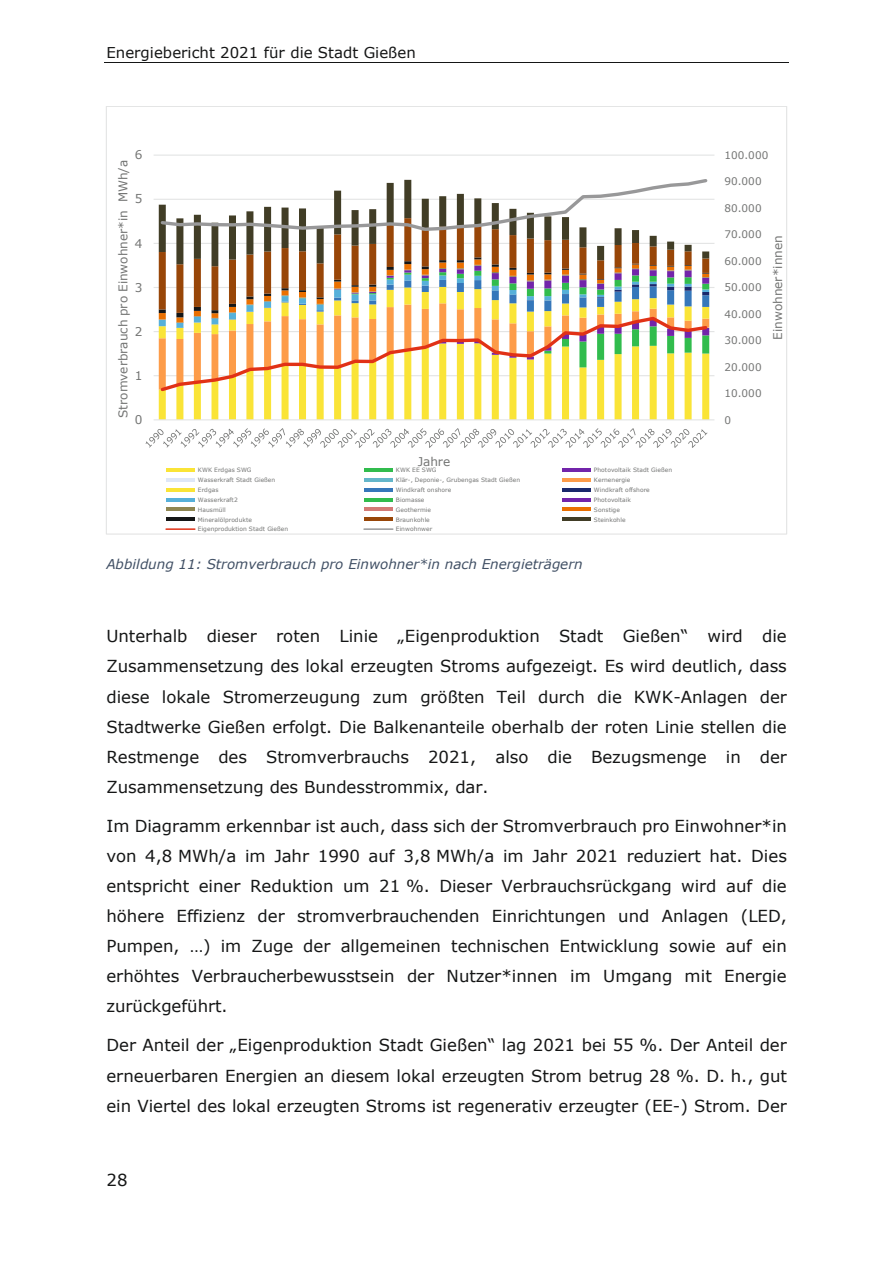
<style>
.page{position:relative;width:893px;height:1263px;background:#fff}
.page>*{position:absolute;margin:0;border:0;box-sizing:border-box;transform-origin:0 0}
.t1{font:16.5px/30px "Verdana";color:#151616;text-align:justify}
.t2{font:15px "Verdana";color:#151616}
.t3{font:italic 13.5px "Verdana";letter-spacing:.005em;color:#415065}
.t4{font:12px "Verdana";letter-spacing:-.005em;color:#747574}
.t5{font:10.5px "Verdana";color:#747574}
.t6{font:6px "Verdana";letter-spacing:.005em;color:#747574}
</style>
<div class="page">
<hr style="left:104px;top:62px;width:685px;height:1px;background:#151616">
<hr style="left:154px;top:375px;width:560px;height:1px;background:#e3e4e4">
<hr style="left:154px;top:331px;width:560px;height:1px;background:#e3e4e4">
<hr style="left:154px;top:287px;width:560px;height:1px;background:#e3e4e4">
<hr style="left:154px;top:243px;width:560px;height:1px;background:#e3e4e4">
<hr style="left:154px;top:199px;width:560px;height:1px;background:#e3e4e4">
<hr style="left:154px;top:155px;width:560px;height:1px;background:#e3e4e4">
<svg style="left:159px;top:233px;width:550px;height:24px"></svg>
<hr style="left:154px;top:419px;width:560px;height:1px;background:#e3e4e4">
<svg style="left:158px;top:257px;width:551px;height:163px"></svg>
<svg style="left:159px;top:179px;width:549px;height:54px"></svg>
<svg style="left:146px;top:428px;width:561px;height:20px"></svg>
<hr style="left:166px;top:468px;width:29px;height:4px;background:#fae437">
<hr style="left:364px;top:468px;width:29px;height:4px;background:#31bc4d">
<hr style="left:562px;top:468px;width:29px;height:4px;background:#7224aa">
<hr style="left:166px;top:478px;width:29px;height:4px;background:#dee7f7">
<hr style="left:364px;top:478px;width:29px;height:4px;background:#64b6ca">
<hr style="left:562px;top:478px;width:29px;height:4px;background:#fd9c49">
<hr style="left:166px;top:488px;width:29px;height:3px;background:#fae437">
<hr style="left:364px;top:488px;width:29px;height:3px;background:#3677ba">
<hr style="left:562px;top:488px;width:29px;height:3px;background:#1a286c">
<hr style="left:166px;top:498px;width:29px;height:3px;background:#56b0da">
<hr style="left:364px;top:498px;width:29px;height:3px;background:#31bc4d">
<hr style="left:562px;top:498px;width:29px;height:3px;background:#7224aa">
<hr style="left:166px;top:508px;width:29px;height:3px;background:#8f8652">
<hr style="left:364px;top:508px;width:29px;height:3px;background:#d37a76">
<hr style="left:562px;top:508px;width:29px;height:3px;background:#ea7001">
<hr style="left:166px;top:518px;width:29px;height:3px;background:#151616">
<hr style="left:364px;top:518px;width:29px;height:3px;background:#984608">
<hr style="left:562px;top:518px;width:29px;height:3px;background:#413d26">
<hr style="left:166px;top:528px;width:29px;height:2px;background:#e13116">
<hr style="left:364px;top:528px;width:29px;height:2px;background:#989899">
<p class="t2" style="left:106px;top:42px;width:311px">Energiebericht 2021 für die Stadt Gießen</p>
<p class="t4" style="left:135px;top:147px;width:9px">6</p>
<p class="t4" style="left:115px;top:418px;width:260px;rotate:-90deg">Stromverbrauch pro Einwohner*in MWh/a</p>
<p class="t4" style="left:135px;top:191px;width:9px">5</p>
<p class="t4" style="left:135px;top:235px;width:9px">4</p>
<p class="t4" style="left:135px;top:279px;width:9px">3</p>
<p class="t4" style="left:135px;top:323px;width:9px">2</p>
<p class="t4" style="left:135px;top:367px;width:9px">1</p>
<p class="t4" style="left:135px;top:411px;width:9px">0</p>
<p class="t4" style="left:418px;top:454px;width:34px">Jahre</p>
<p class="t6" style="left:198px;top:466px;width:55px">KWK Erdgas SWG</p>
<p class="t6" style="left:396px;top:466px;width:42px">KWK EE SWG</p>
<p class="t6" style="left:594px;top:466px;width:80px">Photovoltaik Stadt Gießen</p>
<p class="t6" style="left:198px;top:476px;width:79px">Wasserkraft Stadt Gießen</p>
<p class="t6" style="left:396px;top:476px;width:126px">Klär-, Deponie-, Grubengas Stadt Gießen</p>
<p class="t6" style="left:594px;top:476px;width:38px">Kernenergie</p>
<p class="t6" style="left:198px;top:486px;width:22px">Erdgas</p>
<p class="t6" style="left:396px;top:486px;width:57px">Windkraft onshore</p>
<p class="t6" style="left:594px;top:486px;width:57px">Windkraft offshore</p>
<p class="t6" style="left:198px;top:495px;width:41px">Wasserkraft2</p>
<p class="t6" style="left:396px;top:495px;width:30px">Biomasse</p>
<p class="t6" style="left:594px;top:495px;width:38px">Photovoltaik</p>
<p class="t6" style="left:198px;top:505px;width:29px">Hausmüll</p>
<p class="t6" style="left:396px;top:505px;width:37px">Geothermie</p>
<p class="t6" style="left:594px;top:505px;width:28px">Sonstige</p>
<p class="t6" style="left:198px;top:515px;width:56px">Mineralölprodukte</p>
<p class="t6" style="left:396px;top:515px;width:35px">Braunkohle</p>
<p class="t6" style="left:594px;top:515px;width:33px">Steinkohle</p>
<p class="t6" style="left:198px;top:525px;width:92px">Eigenproduktion Stadt Gießen</p>
<p class="t6" style="left:396px;top:525px;width:38px">Einwohnwer</p>
<p class="t3" style="left:106px;top:555px;width:478px">Abbildung 11: Stromverbrauch pro Einwohner*in nach Energieträgern</p>
<p class="t5" style="left:724px;top:148px;width:45px">100.000</p>
<p class="t5" style="left:724px;top:174px;width:39px">90.000</p>
<p class="t5" style="left:724px;top:201px;width:39px">80.000</p>
<p class="t5" style="left:724px;top:227px;width:39px">70.000</p>
<p class="t5" style="left:724px;top:254px;width:39px">60.000</p>
<p class="t5" style="left:724px;top:280px;width:39px">50.000</p>
<p class="t5" style="left:724px;top:307px;width:39px">40.000</p>
<p class="t5" style="left:724px;top:333px;width:39px">30.000</p>
<p class="t5" style="left:724px;top:360px;width:39px">20.000</p>
<p class="t5" style="left:724px;top:386px;width:39px">10.000</p>
<p class="t5" style="left:724px;top:413px;width:8px">0</p>
<p class="t4" style="left:769px;top:340px;width:106px;rotate:-90deg">Einwohner*innen</p>
<p class="t1" style="left:106px;top:621px;width:682px">Unterhalb dieser roten Linie „Eigenproduktion Stadt Gießen“ wird die Zusammensetzung des lokal erzeugten Stroms aufgezeigt. Es wird deutlich, dass diese lokale Stromerzeugung zum größten Teil durch die KWK-Anlagen der Stadtwerke Gießen erfolgt. Die Balkenanteile oberhalb der roten Linie stellen die Restmenge des Stromverbrauchs 2021, also die Bezugsmenge in der Zusammensetzung des Bundesstrommix, dar.</p>
<p class="t1" style="left:106px;top:810px;width:682px">Im Diagramm erkennbar ist auch, dass sich der Stromverbrauch pro Einwohner*in von 4,8 MWh/a im Jahr 1990 auf 3,8 MWh/a im Jahr 2021 reduziert hat. Dies entspricht einer Reduktion um 21 %. Dieser Verbrauchsrückgang wird auf die höhere Effizienz der stromverbrauchenden Einrichtungen und Anlagen (LED, Pumpen, …) im Zuge der allgemeinen technischen Entwicklung sowie auf ein erhöhtes Verbraucherbewusstsein der Nutzer*innen im Umgang mit Energie zurückgeführt.</p>
<p class="t1" style="left:106px;top:1030px;width:682px">Der Anteil der „Eigenproduktion Stadt Gießen“ lag 2021 bei 55 %. Der Anteil der erneuerbaren Energien an diesem lokal erzeugten Strom betrug 28 %. D. h., gut ein Viertel des lokal erzeugten Stroms ist regenerativ erzeugter (EE-) Strom. Der</p>
<p class="t1" style="left:106px;top:1165px;width:23px">28</p>
</div>
